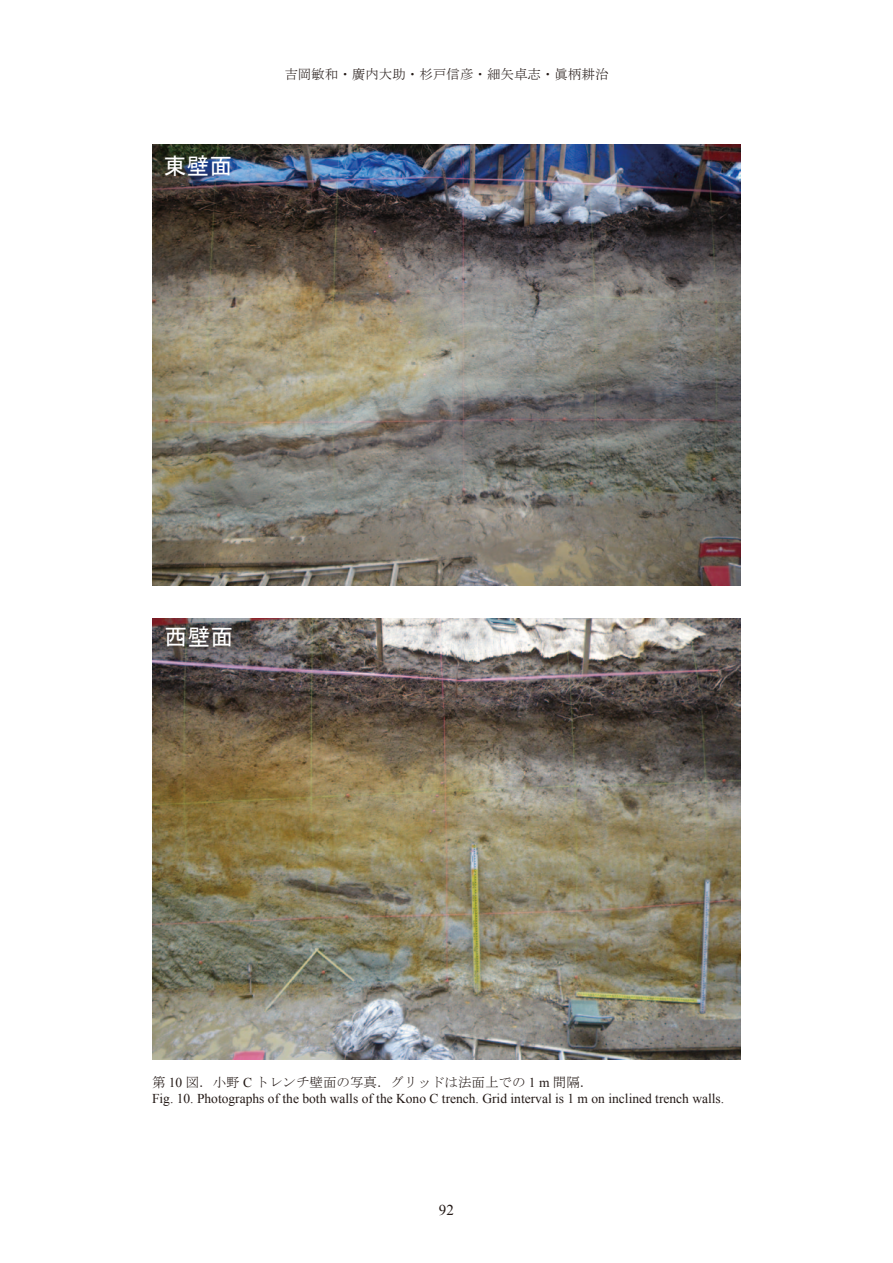
<style>
.page{position:relative;width:893px;height:1263px;background:#fff}
.page>*{position:absolute;margin:0;border:0;box-sizing:border-box;transform-origin:0 0}
.t1{font:22.95px "MS Gothic";color:#fff}
.t2{font:15px "Times New Roman";color:#231916}
.t3{font:13.5px "Times New Roman";color:#231916}
.t4{font:13.5px "MS Mincho";color:#231916}
.s1{font-family:"Times New Roman"}
</style>
<div class="page">
<img style="left:153px;top:618px;width:587px;height:441px">
<img style="left:153px;top:145px;width:587px;height:441px">
<h1 class="t1" style="left:164px;top:155px;width:70px">東壁面</h1>
<p class="t4" style="left:284px;top:67px;width:326px">吉岡敏和・廣内大助・杉戸信彦・細矢卓志・眞柄耕治</p>
<h1 class="t1" style="left:164px;top:625px;width:70px">西壁面</h1>
<p class="t4" style="left:152px;top:1075px;width:443px">第 <span class="s1">10</span> 図．小野 <span class="s1">C</span> トレンチ壁面の写真．グリッドは法面上での <span class="s1">1 m</span> 間隔．</p>
<p class="t3" style="left:152px;top:1090px;width:574px">Fig. 10. Photographs of the both walls of the Kono C trench. Grid interval is 1 m on inclined trench walls.</p>
<p class="t2" style="left:439px;top:1200px;width:16px">92</p>
</div>
